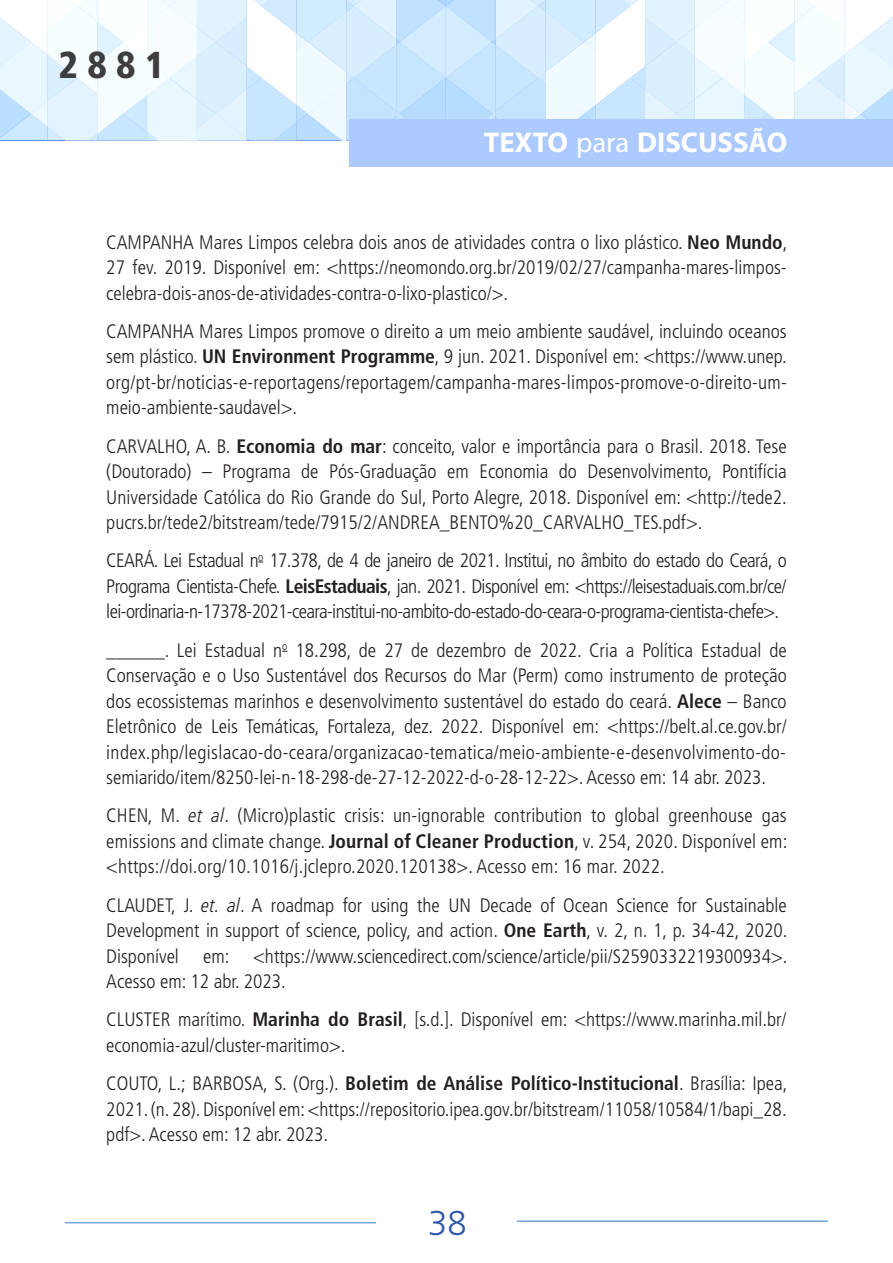
<style>
.page{position:relative;width:893px;height:1263px;background:#fff}
.page>*{position:absolute;margin:0;border:0;box-sizing:border-box;transform-origin:0 0}
.t1{font:900 condensed 37.5px "Frutiger LT Pro";color:#3e3e3f}
.t2{font:300 34.5px "Frutiger LT Pro";color:#2c55ae}
.t3{font:700 28.65px "Myriad Pro";color:#fff}
.referencias_texto{font:condensed 19.5px/25.5px "Frutiger 47 Light";color:#231f20;text-align:justify}
.s1{font-weight:400}
.s2{font-family:"Frutiger LT Pro";font-weight:700}
.s3{font-family:"Frutiger LT Pro";font-weight:300;font-style:italic}
</style>
<div class="page">
<svg style="left:0;top:0;width:893px;height:140px"></svg>
<div style="left:349px;top:119px;width:544px;height:48px;background:#accaff"></div>
<hr style="left:517px;top:1220px;width:311px;height:2px;background:#6fa5d9">
<hr style="left:65px;top:1222px;width:311px;height:1px;background:#6fa5d9">
<h1 class="t1" style="left:58px;top:42px;width:108px">2881</h1>
<h3 class="t3" style="left:484px;top:124px;width:305px">TEXTO <span class="s1">para</span> DISCUSSÃO</h3>
<p class="referencias_texto" style="left:106px;top:229px;width:683px">CAMPANHA Mares Limpos celebra dois anos de atividades contra o lixo plástico. <span class="s2">Neo Mundo</span>, 27 fev. 2019. Disponível em: &lt;https://neomondo.org.br/2019/02/27/campanha-mares-limpos&shy;celebra-dois-anos-de-atividades-contra-o-lixo-plastico/&gt;.</p>
<p class="referencias_texto" style="left:106px;top:319px;width:682px">CAMPANHA Mares Limpos promove o direito a um meio ambiente saudável, incluindo oceanos sem plástico. <span class="s2">UN Environment Programme</span>, 9 jun. 2021. Disponível em: &lt;https://www.unep. org/pt-br/noticias-e-reportagens/reportagem/campanha-mares-limpos-promove-o-direito-um&shy;meio-ambiente-saudavel&gt;.</p>
<p class="referencias_texto" style="left:106px;top:433px;width:682px">CARVALHO, A. B. <span class="s2">Economia do mar</span>: conceito, valor e importância para o Brasil. 2018. Tese (Doutorado) – Programa de Pós-Graduação em Economia do Desenvolvimento, Pontifícia Universidade Católica do Rio Grande do Sul, Porto Alegre, 2018. Disponível em: &lt;http://tede2. pucrs.br/tede2/bitstream/tede/7915/2/ANDREA_BENTO%20_CARVALHO_TES.pdf&gt;.</p>
<p class="referencias_texto" style="left:106px;top:548px;width:682px">CEARÁ. Lei Estadual n<sup>o</sup> 17.378, de 4 de janeiro de 2021. Institui, no âmbito do estado do Ceará, o Programa Cientista-Chefe. <span class="s2">LeisEstaduais</span>, jan. 2021. Disponível em: &lt;https://leisestaduais.com.br/ce/ lei-ordinaria-n-17378-2021-ceara-institui-no-ambito-do-estado-do-ceara-o-programa-cientista-chefe&gt;.</p>
<p class="referencias_texto" style="left:106px;top:637px;width:682px">______. Lei Estadual n<sup>o</sup> 18.298, de 27 de dezembro de 2022. Cria a Política Estadual de Conservação e o Uso Sustentável dos Recursos do Mar (Perm) como instrumento de proteção dos ecossistemas marinhos e desenvolvimento sustentável do estado do ceará. <span class="s2">Alece</span> – Banco Eletrônico de Leis Temáticas, Fortaleza, dez. 2022. Disponível em: &lt;https://belt.al.ce.gov.br/ index.php/legislacao-do-ceara/organizacao-tematica/meio-ambiente-e-desenvolvimento-do&shy;semiarido/item/8250-lei-n-18-298-de-27-12-2022-d-o-28-12-22&gt;. Acesso em: 14 abr. 2023.</p>
<p class="referencias_texto" style="left:106px;top:803px;width:683px">CHEN, M. <span class="s3">et al</span>. (Micro)plastic crisis: un-ignorable contribution to global greenhouse gas emissions and climate change. <span class="s2">Journal of Cleaner Production</span>, v. 254, 2020. Disponível em: &lt;https://doi.org/10.1016/j.jclepro.2020.120138&gt;. Acesso em: 16 mar. 2022.</p>
<p class="referencias_texto" style="left:106px;top:892px;width:683px">CLAUDET, J. <span class="s3">et. al</span>. A roadmap for using the UN Decade of Ocean Science for Sustainable Development in support of science, policy, and action. <span class="s2">One Earth</span>, v. 2, n. 1, p. 34-42, 2020.<br>Disponível em: &lt;https://www.sciencedirect.com/science/article/pii/S2590332219300934&gt;.<br>Acesso em: 12 abr. 2023.</p>
<p class="referencias_texto" style="left:106px;top:1007px;width:682px">CLUSTER marítimo. <span class="s2">Marinha do Brasil</span>, [s.d.]. Disponível em: &lt;https://www.marinha.mil.br/ economia-azul/cluster-maritimo&gt;.</p>
<p class="referencias_texto" style="left:106px;top:1071px;width:683px">COUTO, L.; BARBOSA, S. (Org.). <span class="s2">Boletim de Análise Político-Institucional</span>. Brasília: Ipea, 2021. (n. 28). Disponível em: &lt;https://repositorio.ipea.gov.br/bitstream/11058/10584/1/bapi_28. pdf&gt;. Acesso em: 12 abr. 2023.</p>
<h2 class="t2" style="left:428px;top:1203px;width:40px">38</h2>
</div>
